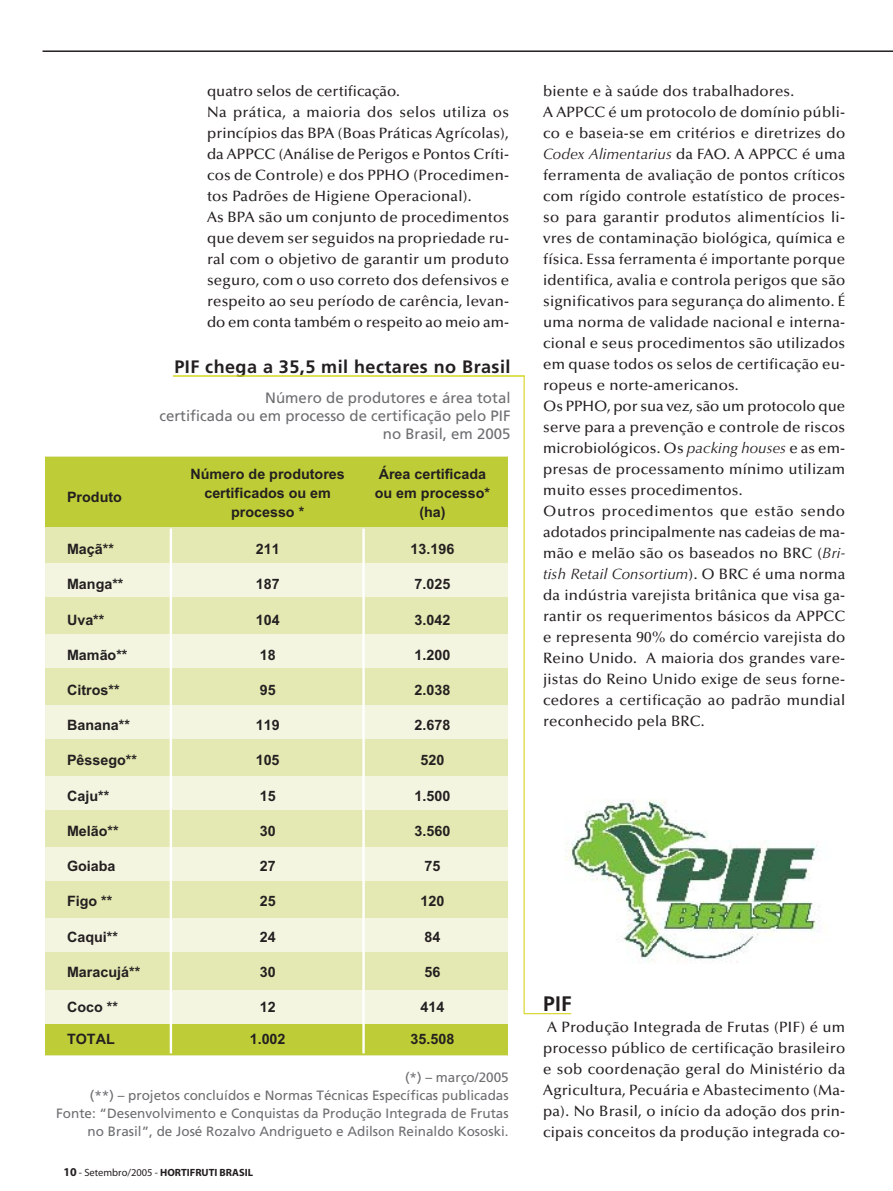
<style>
.page{position:relative;width:893px;height:1191px;background:#fff}
.page>*{position:absolute;margin:0;border:0;box-sizing:border-box;transform-origin:0 0}
.t1{font:700 21px "Frutiger";color:#231f20}
.t2{font:700 18px "Frutiger";letter-spacing:.025em;color:#231f20}
.t3{font:500 15px/21px "Optima";letter-spacing:.015em;color:#231f20}
.t4{font:15px/18px "Frutiger";color:#6c6e70;text-align:right}
.t5{font:700 14.25px/18.8px "Arial";color:#231f20;text-align:center}
.t6{font:13.5px/18px "Frutiger";color:#6c6e70;text-align:right}
.t7{font:700 10.5px "Myriad";color:#231f20}
.s1{font-weight:400;font-style:italic}
.s2{font-size:12px}
.s3{font-weight:400}
</style>
<div class="page">
<hr style="left:43px;top:50px;width:849px;height:2px;background:#231f20">
<img style="left:565px;top:799px;width:253px;height:164px">
<div style="left:45px;top:457px;width:462px;height:599px;background:#e4e8b2"></div>
<div style="left:45px;top:457px;width:462px;height:70px;background:#becd37"></div>
<div style="left:45px;top:1024px;width:462px;height:31px;background:#becd37"></div>
<div style="left:45px;top:563px;width:462px;height:34px;background:#f3f5e1"></div>
<div style="left:45px;top:634px;width:462px;height:34px;background:#f3f5e1"></div>
<div style="left:45px;top:705px;width:462px;height:34px;background:#f3f5e1"></div>
<div style="left:45px;top:776px;width:462px;height:34px;background:#f3f5e1"></div>
<div style="left:45px;top:847px;width:462px;height:34px;background:#f3f5e1"></div>
<div style="left:45px;top:919px;width:462px;height:33px;background:#f3f5e1"></div>
<div style="left:45px;top:990px;width:462px;height:33px;background:#f3f5e1"></div>
<hr style="left:362px;top:528px;width:3px;height:525px;background:#fff">
<hr style="left:170px;top:528px;width:2px;height:525px;background:#fff">
<hr style="left:173px;top:375px;width:351px;height:2px;background:#d6d525">
<hr style="left:523px;top:375px;width:1px;height:639px;background:#d6d525">
<hr style="left:524px;top:1013px;width:47px;height:1px;background:#d6d525">
<p class="t3" style="left:207px;top:82px;width:303px">quatro selos de certificação.<br>Na prática, a maioria dos selos utiliza os princípios das BPA (Boas Práticas Agrícolas), da APPCC (Análise de Perigos e Pontos Críti&shy;cos de Controle) e dos PPHO (Procedimen&shy;tos Padrões de Higiene Operacional).<br>As BPA são um conjunto de procedimentos que devem ser seguidos na propriedade ru&shy;ral com o objetivo de garantir um produto seguro, com o uso correto dos defensivos e respeito ao seu período de carência, levan&shy;do em conta também o respeito ao meio am-</p>
<p class="t3" style="left:543px;top:82px;width:303px">biente e à saúde dos trabalhadores.<br>A APPCC é um protocolo de domínio públi&shy;co e baseia-se em critérios e diretrizes do <span class="s1">Codex Alimentarius</span> da FAO. A APPCC é uma ferramenta de avaliação de pontos críticos com rígido controle estatístico de proces&shy;so para garantir produtos alimentícios li&shy;vres de contaminação biológica, química e física. Essa ferramenta é importante porque identifica, avalia e controla perigos que são significativos para segurança do alimento. É uma norma de validade nacional e interna&shy;cional e seus procedimentos são utilizados em quase todos os selos de certificação eu&shy;ropeus e norte-americanos.<br>Os PPHO, por sua vez, são um protocolo que serve para a prevenção e controle de riscos microbiológicos. Os <span class="s1">packing houses</span> e as em&shy;presas de processamento mínimo utilizam muito esses procedimentos.<br>Outros procedimentos que estão sendo adotados principalmente nas cadeias de ma&shy;mão e melão são os baseados no BRC (<span class="s1">Bri&shy;tish Retail Consortium</span>). O BRC é uma norma da indústria varejista britânica que visa ga&shy;rantir os requerimentos básicos da APPCC e representa 90% do comércio varejista do Reino Unido. A maioria dos grandes vare&shy;jistas do Reino Unido exige de seus forne&shy;cedores a certificação ao padrão mundial reconhecido pela BRC.</p>
<p class="t2" style="left:174px;top:360px;width:337px">PIF chega a 35,5 mil hectares no Brasil</p>
<p class="t4" style="left:159px;top:390px;width:352px">Número de produtores e área total<br>certificada ou em processo de certificação pelo PIF no Brasil, em 2005</p>
<p class="t5" style="left:190px;top:466px;width:156px">Número de produtores certificados ou em processo *</p>
<p class="t5" style="left:375px;top:466px;width:117px">Área certificada ou em processo* (ha)</p>
<p class="t5" style="left:256px;top:541px;width:25px">211</p>
<p class="t5" style="left:410px;top:541px;width:45px">13.196</p>
<p class="t5" style="left:256px;top:576px;width:25px">187</p>
<p class="t5" style="left:414px;top:576px;width:37px">7.025</p>
<p class="t5" style="left:256px;top:612px;width:25px">104</p>
<p class="t5" style="left:414px;top:612px;width:37px">3.042</p>
<p class="t5" style="left:260px;top:647px;width:17px">18</p>
<p class="t5" style="left:414px;top:647px;width:37px">1.200</p>
<p class="t5" style="left:260px;top:682px;width:17px">95</p>
<p class="t5" style="left:414px;top:682px;width:37px">2.038</p>
<p class="t5" style="left:256px;top:717px;width:25px">119</p>
<p class="t5" style="left:414px;top:717px;width:37px">2.678</p>
<p class="t5" style="left:256px;top:752px;width:25px">105</p>
<p class="t5" style="left:420px;top:752px;width:25px">520</p>
<p class="t5" style="left:260px;top:788px;width:17px">15</p>
<p class="t5" style="left:414px;top:788px;width:37px">1.500</p>
<p class="t5" style="left:260px;top:823px;width:17px">30</p>
<p class="t5" style="left:414px;top:823px;width:37px">3.560</p>
<p class="t5" style="left:260px;top:858px;width:17px">27</p>
<p class="t5" style="left:424px;top:858px;width:17px">75</p>
<p class="t5" style="left:260px;top:893px;width:17px">25</p>
<p class="t5" style="left:420px;top:893px;width:25px">120</p>
<p class="t5" style="left:260px;top:929px;width:17px">24</p>
<p class="t5" style="left:424px;top:929px;width:17px">84</p>
<p class="t5" style="left:260px;top:964px;width:17px">30</p>
<p class="t5" style="left:424px;top:964px;width:17px">56</p>
<p class="t5" style="left:260px;top:999px;width:17px">12</p>
<p class="t5" style="left:420px;top:999px;width:25px">414</p>
<p class="t5" style="left:410px;top:1031px;width:45px">35.508</p>
<p class="t6" style="left:56px;top:1070px;width:454px">(*) – março/2005<br>(**) – projetos concluídos e Normas Técnicas Específicas publicadas Fonte: “Desenvolvimento e Conquistas da Produção Integrada de Frutas no Brasil”, de José Rozalvo Andrigueto e Adilson Reinaldo Kososki.</p>
<p class="t5" style="left:67px;top:489px;width:56px">Produto</p>
<p class="t5" style="left:67px;top:541px;width:48px">Maçã**</p>
<p class="t5" style="left:67px;top:576px;width:58px">Manga**</p>
<p class="t5" style="left:67px;top:612px;width:39px">Uva**</p>
<p class="t5" style="left:67px;top:647px;width:62px">Mamão**</p>
<p class="t5" style="left:67px;top:682px;width:54px">Citros**</p>
<p class="t5" style="left:67px;top:717px;width:64px">Banana**</p>
<p class="t5" style="left:67px;top:752px;width:72px">Pêssego**</p>
<p class="t5" style="left:67px;top:788px;width:44px">Caju**</p>
<p class="t5" style="left:67px;top:823px;width:53px">Melão**</p>
<p class="t5" style="left:67px;top:858px;width:50px">Goiaba</p>
<p class="t5" style="left:67px;top:893px;width:47px">Figo **</p>
<p class="t5" style="left:67px;top:929px;width:52px">Caqui**</p>
<p class="t5" style="left:67px;top:964px;width:75px">Maracujá**</p>
<p class="t5" style="left:67px;top:999px;width:52px">Coco **</p>
<p class="t5" style="left:67px;top:1031px;width:49px">TOTAL</p>
<p class="t5" style="left:250px;top:1031px;width:37px">1.002</p>
<h1 class="t1" style="left:543px;top:996px;width:30px">PIF</h1>
<p class="t3" style="left:543px;top:1018px;width:303px;text-align:justify">A Produção Integrada de Frutas (PIF) é um processo público de certificação brasileiro e sob coordenação geral do Ministério da Agricultura, Pecuária e Abastecimento (Ma&shy;pa). No Brasil, o início da adoção dos prin&shy;cipais conceitos da produção integrada co-</p>
<p class="t7" style="left:63px;top:1169px;width:191px"><span class="s2">10</span> <span class="s3">- Setembro/2005 -</span> HORTIFRUTI BRASIL</p>
</div>
